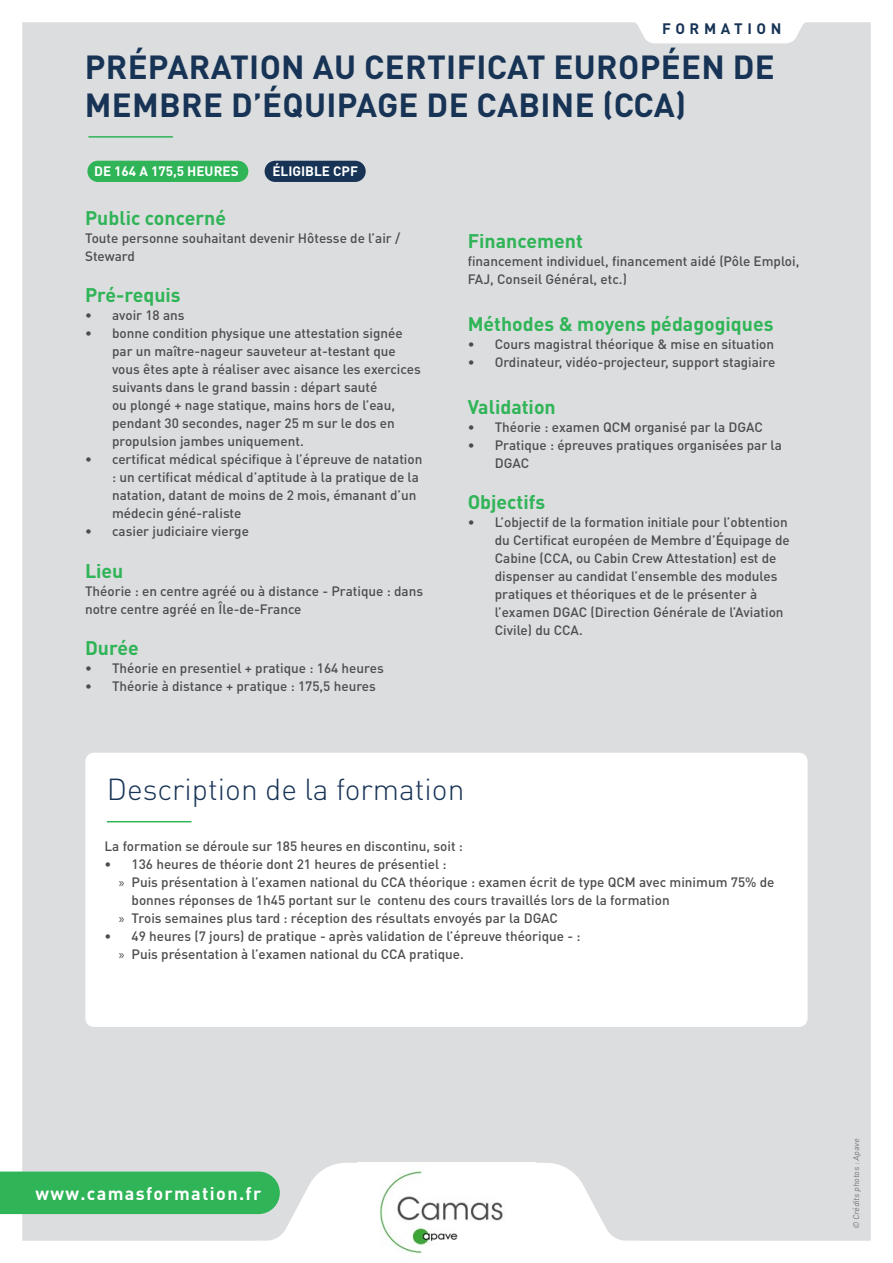
<style>
.page{position:relative;width:893px;height:1263px;background:#fff}
.page>*{position:absolute;margin:0;border:0;box-sizing:border-box;transform-origin:0 0}
.t1{font:700 33px/37.5px "DIN Pro";letter-spacing:.01em;color:#173355}
.t2{font:300 30px "DIN Pro";color:#173355}
.t3{font:700 19.5px "DIN Pro";color:#2fb457}
.t4{font:700 18px "DIN Pro";letter-spacing:.075em;color:#fff}
.t5{font:700 15px "DIN Pro";letter-spacing:.31em;color:#173355}
.t6{font:500 13.5px/18px "DIN Pro";color:#4d4d4f}
.t7{font:700 13.5px "DIN Pro";color:#fff}
.t8{font:8.25px "DIN Pro";color:#58595b}
.s1{font-family:"Myriad Pro";font-weight:400}
</style>
<div class="page">
<div style="left:22px;top:22px;width:849px;height:1219px;background:#dcddde"></div>
<hr style="left:89px;top:136px;width:83px;height:2px;background:#2fb457">
<svg style="left:629px;top:22px;width:182px;height:21px"></svg>
<svg style="left:0;top:1163px;width:639px;height:78px"></svg>
<img style="left:357px;top:1163px;width:179px;height:91px">
<div style="left:87px;top:161px;width:161px;height:21px;background:#2fb457;border-radius:11px"></div>
<div style="left:265px;top:161px;width:101px;height:21px;background:#173355;border-radius:11px"></div>
<div style="left:85px;top:753px;width:723px;height:274px;background:#fff;border-radius:9px"></div>
<hr style="left:107px;top:821px;width:84px;height:1px;background:#2fb457">
<p class="t5" style="left:662px;top:18px;width:121px">FORMATION</p>
<h1 class="t1" style="left:85px;top:47px;width:692px">PRÉPARATION AU CERTIFICAT EUROPÉEN DE<br>MEMBRE D’ÉQUIPAGE DE CABINE (CCA)</h1>
<p class="t7" style="left:94px;top:162px;width:146px">DE 164 A 175,5 HEURES</p>
<p class="t7" style="left:272px;top:162px;width:87px">ÉLIGIBLE CPF</p>
<h3 class="t3" style="left:85px;top:204px;width:143px">Public concerné</h3>
<p class="t6" style="left:85px;top:228px;width:317px">Toute personne souhaitant devenir Hôtesse de l’air /<br>Steward</p>
<h3 class="t3" style="left:85px;top:282px;width:97px">Pré-requis</h3>
<p class="t6" style="left:85px;top:306px;width:101px">• avoir 18 ans</p>
<p class="t6" style="left:112px;top:324px;width:310px;text-indent:-27px">• bonne condition physique une attestation signée par un maître-nageur sauveteur at-testant que vous êtes apte à réaliser avec aisance les exercices suivants dans le grand bassin : départ sauté<br>ou plongé + nage statique, mains hors de l’eau, pendant 30 secondes, nager 25 m sur le dos en propulsion jambes uniquement.</p>
<p class="t6" style="left:112px;top:450px;width:312px;text-indent:-27px">• certificat médical spécifique à l’épreuve de natation : un certificat médical d’aptitude à la pratique de la natation, datant de moins de 2 mois, émanant d’un médecin géné-raliste</p>
<p class="t6" style="left:85px;top:522px;width:165px">• casier judiciaire vierge</p>
<h3 class="t3" style="left:85px;top:557px;width:40px">Lieu</h3>
<p class="t6" style="left:85px;top:581px;width:340px">Théorie : en centre agréé ou à distance - Pratique : dans notre centre agréé en Île-de-France</p>
<h3 class="t3" style="left:85px;top:635px;width:55px">Durée</h3>
<p class="t6" style="left:85px;top:658px;width:300px">• Théorie en presentiel + pratique : 164 heures</p>
<p class="t6" style="left:85px;top:676px;width:292px">• Théorie à distance + pratique : 175,5 heures</p>
<h3 class="t3" style="left:468px;top:228px;width:117px">Financement</h3>
<p class="t6" style="left:468px;top:252px;width:333px">financement individuel, financement aidé (Pôle Emploi,<br>FAJ, Conseil Général, etc.)</p>
<h3 class="t3" style="left:468px;top:311px;width:307px">Méthodes &amp; moyens pédagogiques</h3>
<p class="t6" style="left:468px;top:334px;width:308px">• Cours magistral théorique &amp; mise en situation</p>
<p class="t6" style="left:468px;top:352px;width:309px">• Ordinateur, vidéo-projecteur, support stagiaire</p>
<h3 class="t3" style="left:468px;top:393px;width:90px">Validation</h3>
<p class="t6" style="left:468px;top:417px;width:297px">• Théorie : examen QCM organisé par la DGAC</p>
<p class="t6" style="left:495px;top:435px;width:289px;text-indent:-27px">• Pratique : épreuves pratiques organisées par la<br>DGAC</p>
<h3 class="t3" style="left:468px;top:489px;width:79px">Objectifs</h3>
<p class="t6" style="left:495px;top:513px;width:297px;text-indent:-27px">• L’objectif de la formation initiale pour l’obtention du Certificat européen de Membre d’Équipage de Cabine (CCA, ou Cabin Crew Attestation) est de dispenser au candidat l’ensemble des modules pratiques et théoriques et de le présenter à l’examen DGAC (Direction Générale de l’Aviation Civile) du CCA.</p>
<h2 class="t2" style="left:107px;top:766px;width:359px">Description de la formation</h2>
<p class="t6" style="left:105px;top:836px;width:360px">La formation se déroule sur 185 heures en discontinu, soit :</p>
<p class="t6" style="left:105px;top:854px;width:344px">• 136 heures de théorie dont 21 heures de présentiel :</p>
<p class="t6" style="left:119px;top:872px;width:657px"><span class="s1">»</span> Puis présentation à l’examen national du CCA théorique : examen écrit de type QCM avec minimum 75% de</p>
<p class="t6" style="left:132px;top:890px;width:540px">bonnes réponses de 1h45 portant sur le contenu des cours travaillés lors de la formation</p>
<p class="t6" style="left:119px;top:908px;width:441px"><span class="s1">»</span> Trois semaines plus tard : réception des résultats envoyés par la DGAC</p>
<p class="t6" style="left:119px;top:926px;width:463px;text-indent:-14px">• 49 heures (7 jours) de pratique - après validation de l’épreuve théorique - : <span class="s1">»</span> Puis présentation à l’examen national du CCA pratique.</p>
<h3 class="t4" style="left:35px;top:1181px;width:227px">www.camasformation.fr</h3>
<p class="t8" style="left:850px;top:1229px;width:94px;rotate:-90deg">© Crédits photos : Apave</p>
</div>
